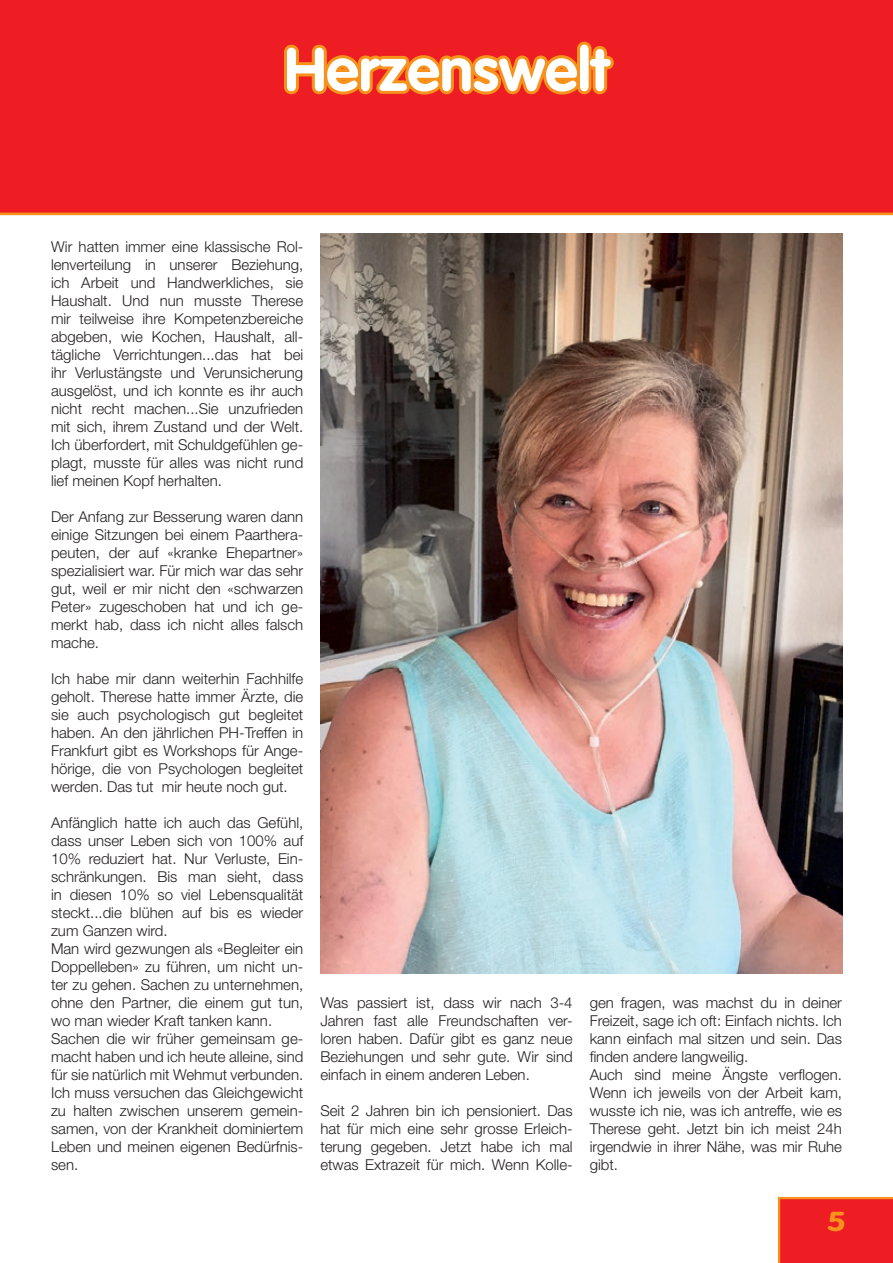
<style>
.page{position:relative;width:893px;height:1263px;background:#fff}
.page>*{position:absolute;margin:0;border:0;box-sizing:border-box;transform-origin:0 0}
.t1{font:700 60px "VAG Rounded Std";color:#fff}
.t2{font:700 27px "VAG Rounded Std";color:#f7931d;scale:1.26 1}
.t3{font:300 15px/18px "Helvetica Neue LT Std";color:#231f20;text-align:justify}
</style>
<div class="page">
<div style="left:0;top:0;width:893px;height:213px;background:#ee1d23"></div>
<svg style="left:778px;top:1197px;width:115px;height:66px;background:#ee2322"></svg>
<hr style="left:0;top:213px;width:893px;height:2px;background:#f7931d">
<svg style="left:284px;top:41px;width:330px;height:54px"></svg>
<img style="left:320px;top:234px;width:522px;height:739px">
<h1 class="t1" style="left:284px;top:35px;width:326px">Herzenswelt</h1>
<p class="t3" style="left:51px;top:237px;width:254px">Wir hatten immer eine klassische Rol&shy;lenverteilung in unserer Beziehung, ich Arbeit und Handwerkliches, sie Haushalt. Und nun musste Therese mir teilweise ihre Kompetenzbereiche abgeben, wie Kochen, Haushalt, all&shy;tägliche Verrichtungen...das hat bei ihr Verlustängste und Verunsicherung ausgelöst, und ich konnte es ihr auch nicht recht machen...Sie unzufrieden mit sich, ihrem Zustand und der Welt.<br>Ich überfordert, mit Schuldgefühlen ge&shy;plagt, musste für alles was nicht rund lief meinen Kopf herhalten.</p>
<p class="t3" style="left:51px;top:507px;width:254px">Der Anfang zur Besserung waren dann einige Sitzungen bei einem Paarthera&shy;peuten, der auf «kranke Ehepartner» spezialisiert war. Für mich war das sehr gut, weil er mir nicht den «schwarzen Peter» zugeschoben hat und ich ge&shy;merkt hab, dass ich nicht alles falsch mache.</p>
<p class="t3" style="left:51px;top:669px;width:254px">Ich habe mir dann weiterhin Fachhilfe geholt. Therese hatte immer Ärzte, die sie auch psychologisch gut begleitet haben. An den jährlichen PH-Treffen in Frankfurt gibt es Workshops für Ange&shy;hörige, die von Psychologen begleitet werden. Das tut mir heute noch gut.</p>
<p class="t3" style="left:51px;top:813px;width:254px;text-align:left">Anfänglich hatte ich auch das Gefühl, dass unser Leben sich von 100% auf 10% reduziert hat. Nur Verluste, Ein&shy;schränkungen. Bis man sieht, dass in diesen 10% so viel Lebensqualität steckt...die blühen auf bis es wieder zum Ganzen wird.<br>Man wird gezwungen als «Begleiter ein Doppelleben» zu führen, um nicht un&shy;ter zu gehen. Sachen zu unternehmen, ohne den Partner, die einem gut tun, wo man wieder Kraft tanken kann.<br>Sachen die wir früher gemeinsam ge&shy;macht haben und ich heute alleine, sind für sie natürlich mit Wehmut verbunden.<br>Ich muss versuchen das Gleichgewicht zu halten zwischen unserem gemein&shy;samen, von der Krankheit dominiertem Leben und meinen eigenen Bedürfnis&shy;sen.</p>
<p class="t3" style="left:320px;top:993px;width:254px">Was passiert ist, dass wir nach 3-4<br>Jahren fast alle Freundschaften ver&shy;loren haben. Dafür gibt es ganz neue Beziehungen und sehr gute. Wir sind einfach in einem anderen Leben.</p>
<p class="t3" style="left:320px;top:1101px;width:254px">Seit 2 Jahren bin ich pensioniert. Das hat für mich eine sehr grosse Erleich&shy;terung gegeben. Jetzt habe ich mal etwas Extrazeit für mich. Wenn Kolle-</p>
<p class="t3" style="left:590px;top:993px;width:254px;text-align:left">gen fragen, was machst du in deiner<br>Freizeit, sage ich oft: Einfach nichts. Ich kann einfach mal sitzen und sein. Das finden andere langweilig.<br>Auch sind meine Ängste verflogen.<br>Wenn ich jeweils von der Arbeit kam, wusste ich nie, was ich antreffe, wie es<br>Therese geht. Jetzt bin ich meist 24h irgendwie in ihrer Nähe, was mir Ruhe gibt.</p>
<h2 class="t2" style="left:827px;top:1206px;width:17px">5</h2>
</div>
